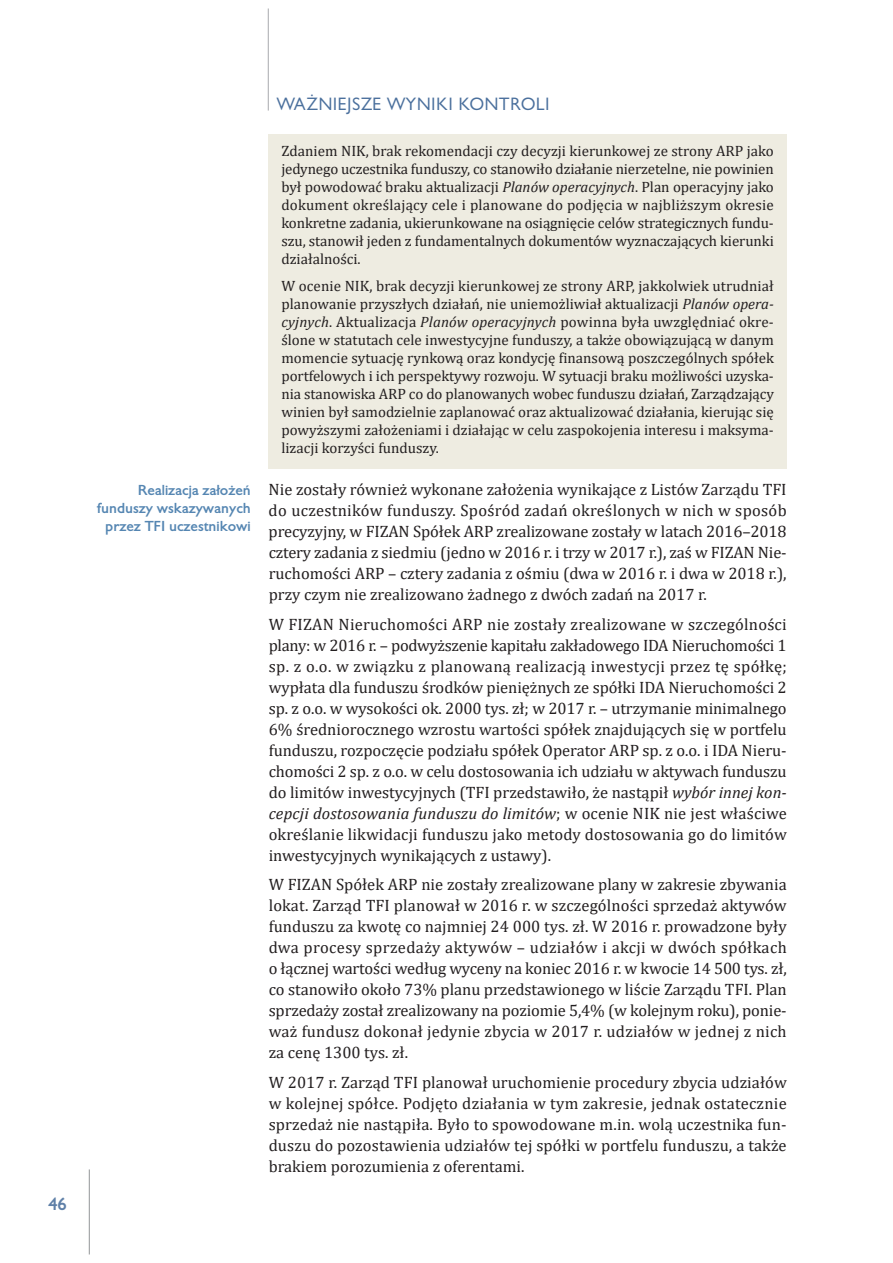
<style>
.page{position:relative;width:893px;height:1263px;background:#fff}
.page>*{position:absolute;margin:0;border:0;box-sizing:border-box;transform-origin:0 0}
.t1{font:16.5px/21px "Cambria";color:#231f20;text-align:justify}
.t2{font:16.5px "Gilead TTEFN";letter-spacing:.05em;color:#4b709d}
.t3{font:700 16.5px "Gilead TTEFN";color:#5f80a8}
.t4{font:15px/18px "Cambria";color:#231f20;text-align:justify}
.t5{font:700 13.5px/18px "Gilead TTEFN";color:#5586b2;text-align:right}
.s1{font-style:italic}
</style>
<div class="page">
<hr style="left:268px;top:9px;width:1px;height:102px;background:#a8a9ad">
<hr style="left:89px;top:1169px;width:1px;height:85px;background:#939598">
<div style="left:269px;top:134px;width:518px;height:146px;background:#eeece1"></div>
<div style="left:269px;top:268px;width:518px;height:201px;background:#eeece1"></div>
<p class="t3" style="left:48px;top:1193px;width:20px">46</p>
<p class="t5" style="left:97px;top:481px;width:155px">Realizacja założeń funduszy wskazywanych przez TFI uczestnikowi</p>
<p class="t2" style="left:276px;top:93px;width:275px">WAŻNIEJSZE WYNIKI KONTROLI</p>
<p class="t4" style="left:281px;top:142px;width:494px">Zdaniem NIK, brak rekomendacji czy decyzji kierunkowej ze strony ARP jako jedynego uczestnika funduszy, co stanowiło działanie nierzetelne, nie powinien był powodować braku aktualizacji <span class="s1">Planów operacyjnych</span>. Plan operacyjny jako dokument określający cele i planowane do podjęcia w najbliższym okresie konkretne zadania, ukierunkowane na osiągnięcie celów strategicznych fundu&shy;szu, stanowił jeden z fundamentalnych dokumentów wyznaczających kierunki działalności.</p>
<p class="t4" style="left:281px;top:277px;width:494px">W ocenie NIK, brak decyzji kierunkowej ze strony ARP, jakkolwiek utrudniał planowanie przyszłych działań, nie uniemożliwiał aktualizacji <span class="s1">Planów opera&shy;cyjnych</span>. Aktualizacja <span class="s1">Planów operacyjnych</span> powinna była uwzględniać okre&shy;ślone w statutach cele inwestycyjne funduszy, a także obowiązującą w danym momencie sytuację rynkową oraz kondycję finansową poszczególnych spółek portfelowych i ich perspektywy rozwoju. W sytuacji braku możliwości uzyska&shy;nia stanowiska ARP co do planowanych wobec funduszu działań, Zarządzający winien był samodzielnie zaplanować oraz aktualizować działania, kierując się powyższymi założeniami i działając w celu zaspokojenia interesu i maksyma&shy;lizacji korzyści funduszy.</p>
<p class="t1" style="left:269px;top:479px;width:520px">Nie zostały również wykonane założenia wynikające z Listów Zarządu TFI do uczestników funduszy. Spośród zadań określonych w nich w sposób precyzyjny, w FIZAN Spółek ARP zrealizowane zostały w latach 2016–2018 cztery zadania z siedmiu (jedno w 2016 r. i trzy w 2017 r.), zaś w FIZAN Nie&shy;ruchomości ARP – cztery zadania z ośmiu (dwa w 2016 r. i dwa w 2018 r.), przy czym nie zrealizowano żadnego z dwóch zadań na 2017 r.</p>
<p class="t1" style="left:269px;top:613px;width:520px">W FIZAN Nieruchomości ARP nie zostały zrealizowane w szczególności plany: w 2016 r. – podwyższenie kapitału zakładowego IDA Nieruchomości 1 sp. z o.o. w związku z planowaną realizacją inwestycji przez tę spółkę; wypłata dla funduszu środków pieniężnych ze spółki IDA Nieruchomości 2 sp. z o.o. w wysokości ok. 2000 tys. zł; w 2017 r. – utrzymanie minimalnego 6% średniorocznego wzrostu wartości spółek znajdujących się w portfelu funduszu, rozpoczęcie podziału spółek Operator ARP sp. z o.o. i IDA Nieru&shy;chomości 2 sp. z o.o. w celu dostosowania ich udziału w aktywach funduszu do limitów inwestycyjnych (TFI przedstawiło, że nastąpił <span class="s1">wybór innej kon&shy;cepcji dostosowania funduszu do limitów</span>; w ocenie NIK nie jest właściwe określanie likwidacji funduszu jako metody dostosowania go do limitów inwestycyjnych wynikających z ustawy).</p>
<p class="t1" style="left:269px;top:874px;width:520px">W FIZAN Spółek ARP nie zostały zrealizowane plany w zakresie zbywania lokat. Zarząd TFI planował w 2016 r. w szczególności sprzedaż aktywów funduszu za kwotę co najmniej 24 000 tys. zł. W 2016 r. prowadzone były dwa procesy sprzedaży aktywów – udziałów i akcji w dwóch spółkach o łącznej wartości według wyceny na koniec 2016 r. w kwocie 14 500 tys. zł, co stanowiło około 73% planu przedstawionego w liście Zarządu TFI. Plan sprzedaży został zrealizowany na poziomie 5,4% (w kolejnym roku), ponie&shy;waż fundusz dokonał jedynie zbycia w 2017 r. udziałów w jednej z nich za cenę 1300 tys. zł.</p>
<p class="t1" style="left:269px;top:1071px;width:520px">W 2017 r. Zarząd TFI planował uruchomienie procedury zbycia udziałów w kolejnej spółce. Podjęto działania w tym zakresie, jednak ostatecznie sprzedaż nie nastąpiła. Było to spowodowane m.in. wolą uczestnika fun&shy;duszu do pozostawienia udziałów tej spółki w portfelu funduszu, a także brakiem porozumienia z oferentami.</p>
</div>
